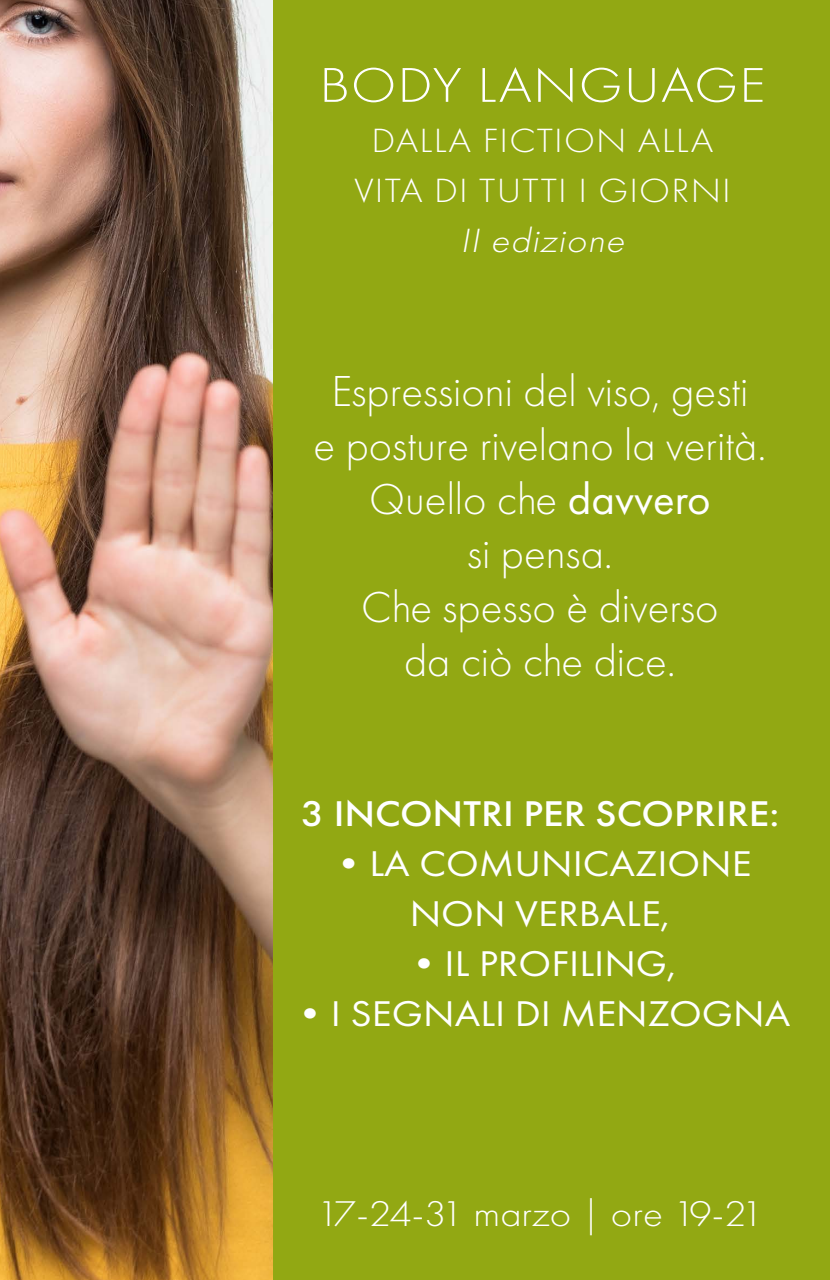
<style>
.page{position:relative;width:830px;height:1280px;background:#fff}
.page>*{position:absolute;margin:0;border:0;box-sizing:border-box;transform-origin:0 0}
.t1{font:300 50.62px "Futura PT";letter-spacing:.02em;color:#fff;scale:1.12 1}
.t2{font:300 45px/54px "Futura PT";color:#fff;text-align:center}
.t3{font:37.12px "Futura PT";color:#fff;scale:1.11 1}
.t4{font:300 37.12px "Futura PT";letter-spacing:-.02em;color:#fff;scale:1.11 1}
.t5{font:500 37.12px "Futura PT";color:#fff;scale:1.11 1}
.t6{font:300 34.88px "Futura PT";letter-spacing:.03em;color:#fff;scale:1.11 1}
.t7{font:italic 300 34.88px "Futura PT";color:#fff;scale:1.11 1}
.s1{font-weight:400}
</style>
<div class="page">
<img style="left:0;top:0;width:274px;height:1280px">
<div style="left:274px;top:0;width:556px;height:1280px;background:#92a813"></div>
<p class="t1" style="left:319px;top:56px;width:400px">BODY LANGUAGE</p>
<p class="t6" style="left:371px;top:120px;width:310px">DALLA FICTION ALLA</p>
<p class="t6" style="left:354px;top:170px;width:341px">VITA DI TUTTI I GIORNI</p>
<p class="t7" style="left:461px;top:220px;width:155px">II edizione</p>
<p class="t2" style="left:313px;top:364px;width:455px">Espressioni del viso, gesti<br>e posture rivelano la verità.<br>Quello che <span class="s1">davvero</span></p>
<p class="t2" style="left:467px;top:526px;width:147px">si pensa.</p>
<p class="t2" style="left:361px;top:580px;width:359px">Che spesso è diverso</p>
<p class="t2" style="left:404px;top:634px;width:273px">da ciò che dice.</p>
<p class="t5" style="left:301px;top:791px;width:433px">3 INCONTRI PER SCOPRIRE:</p>
<p class="t3" style="left:328px;top:841px;width:383px">•LA COMUNICAZIONE</p>
<p class="t3" style="left:410px;top:891px;width:236px">NON VERBALE,</p>
<p class="t3" style="left:403px;top:941px;width:248px">•IL PROFILING,</p>
<p class="t3" style="left:290px;top:991px;width:453px">•I SEGNALI DI MENZOGNA</p>
<p class="t4" style="left:316px;top:1192px;width:404px">17-24-31 marzo | ore 19-21</p>
</div>
